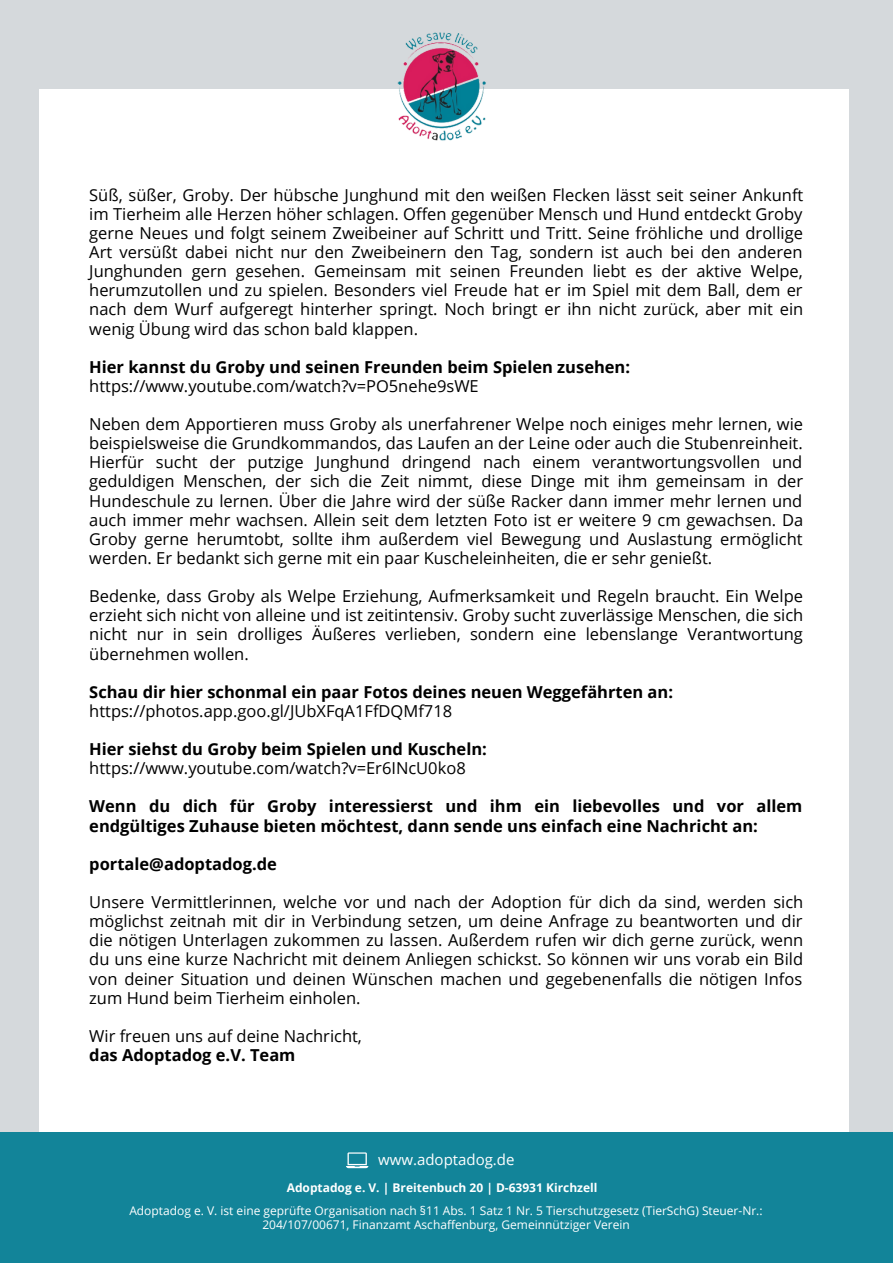
<style>
.page{position:relative;width:893px;height:1264px;background:#fff}
.page>*{position:absolute;margin:0;border:0;box-sizing:border-box;transform-origin:0 0}
.t1{font:16.5px/19px "Open Sans";color:#000;text-align:justify}
.t2{font:700 16.5px/19px "Open Sans";color:#000}
.t3{font:15px "Open Sans";color:#fff}
.t4{font:12px/14px "Open Sans";color:#fff;text-align:center}
.t5{font:700 12px "Open Sans";color:#fff}
</style>
<div class="page">
<div style="left:0;top:0;width:892px;height:1262px;background:#d5d9dc"></div>
<div style="left:39px;top:89px;width:809px;height:1173px;background:#fff"></div>
<img style="left:397px;top:32px;width:89px;height:109px">
<div style="left:0;top:1131px;width:892px;height:131px;background:#128499"></div>
<svg style="left:346px;top:1152px;width:22px;height:16px"></svg>
<p class="t1" style="left:89px;top:185px;width:715px">Süß, süßer, Groby. Der hübsche Junghund mit den weißen Flecken lässt seit seiner Ankunft im Tierheim alle Herzen höher schlagen. Offen gegenüber Mensch und Hund entdeckt Groby gerne Neues und folgt seinem Zweibeiner auf Schritt und Tritt. Seine fröhliche und drollige Art versüßt dabei nicht nur den Zweibeinern den Tag, sondern ist auch bei den anderen Junghunden gern gesehen. Gemeinsam mit seinen Freunden liebt es der aktive Welpe, herumzutollen und zu spielen. Besonders viel Freude hat er im Spiel mit dem Ball, dem er nach dem Wurf aufgeregt hinterher springt. Noch bringt er ihn nicht zurück, aber mit ein wenig Übung wird das schon bald klappen.</p>
<p class="t2" style="left:89px;top:357px;width:542px">Hier kannst du Groby und seinen Freunden beim Spielen zusehen:</p>
<p class="t1" style="left:89px;top:376px;width:391px">https://www.youtube.com/watch?v=PO5nehe9sWE</p>
<p class="t1" style="left:89px;top:414px;width:715px">Neben dem Apportieren muss Groby als unerfahrener Welpe noch einiges mehr lernen, wie beispielsweise die Grundkommandos, das Laufen an der Leine oder auch die Stubenreinheit.<br>Hierfür sucht der putzige Junghund dringend nach einem verantwortungsvollen und geduldigen Menschen, der sich die Zeit nimmt, diese Dinge mit ihm gemeinsam in der Hundeschule zu lernen. Über die Jahre wird der süße Racker dann immer mehr lernen und auch immer mehr wachsen. Allein seit dem letzten Foto ist er weitere 9 cm gewachsen. Da Groby gerne herumtobt, sollte ihm außerdem viel Bewegung und Auslastung ermöglicht werden. Er bedankt sich gerne mit ein paar Kuscheleinheiten, die er sehr genießt.</p>
<p class="t1" style="left:89px;top:586px;width:715px">Bedenke, dass Groby als Welpe Erziehung, Aufmerksamkeit und Regeln braucht. Ein Welpe erzieht sich nicht von alleine und ist zeitintensiv. Groby sucht zuverlässige Menschen, die sich nicht nur in sein drolliges Äußeres verlieben, sondern eine lebenslange Verantwortung übernehmen wollen.</p>
<p class="t2" style="left:89px;top:681px;width:585px">Schau dir hier schonmal ein paar Fotos deines neuen Weggefährten an:</p>
<p class="t1" style="left:89px;top:701px;width:364px">https://photos.app.goo.gl/JUbXFqA1FfDQMf718</p>
<p class="t2" style="left:89px;top:739px;width:399px">Hier siehst du Groby beim Spielen und Kuscheln:</p>
<p class="t1" style="left:89px;top:758px;width:378px">https://www.youtube.com/watch?v=Er6INcU0ko8</p>
<p class="t2" style="left:89px;top:796px;width:714px">Wenn du dich für Groby interessierst und ihm ein liebevolles und vor allem endgültiges Zuhause bieten möchtest, dann sende uns einfach eine Nachricht an:</p>
<p class="t2" style="left:89px;top:853px;width:189px">portale@adoptadog.de</p>
<p class="t1" style="left:89px;top:892px;width:715px">Unsere Vermittlerinnen, welche vor und nach der Adoption für dich da sind, werden sich möglichst zeitnah mit dir in Verbindung setzen, um deine Anfrage zu beantworten und dir die nötigen Unterlagen zukommen zu lassen. Außerdem rufen wir dich gerne zurück, wenn du uns eine kurze Nachricht mit deinem Anliegen schickst. So können wir uns vorab ein Bild von deiner Situation und deinen Wünschen machen und gegebenenfalls die nötigen Infos zum Hund beim Tierheim einholen.</p>
<p class="t1" style="left:89px;top:1025px;width:274px">Wir freuen uns auf deine Nachricht,</p>
<p class="t2" style="left:89px;top:1045px;width:208px">das Adoptadog e.V. Team</p>
<p class="t3" style="left:378px;top:1149px;width:138px">www.adoptadog.de</p>
<p class="t5" style="left:287px;top:1179px;width:312px">Adoptadog e. V. | Breitenbuch 20 | D-63931 Kirchzell</p>
<p class="t4" style="left:129px;top:1202px;width:634px">Adoptadog e. V. ist eine geprüfte Organisation nach §11 Abs. 1 Satz 1 Nr. 5 Tierschutzgesetz (TierSchG) Steuer-Nr.:<br>204/107/00671, Finanzamt Aschaffenburg, Gemeinnütziger Verein</p>
</div>
